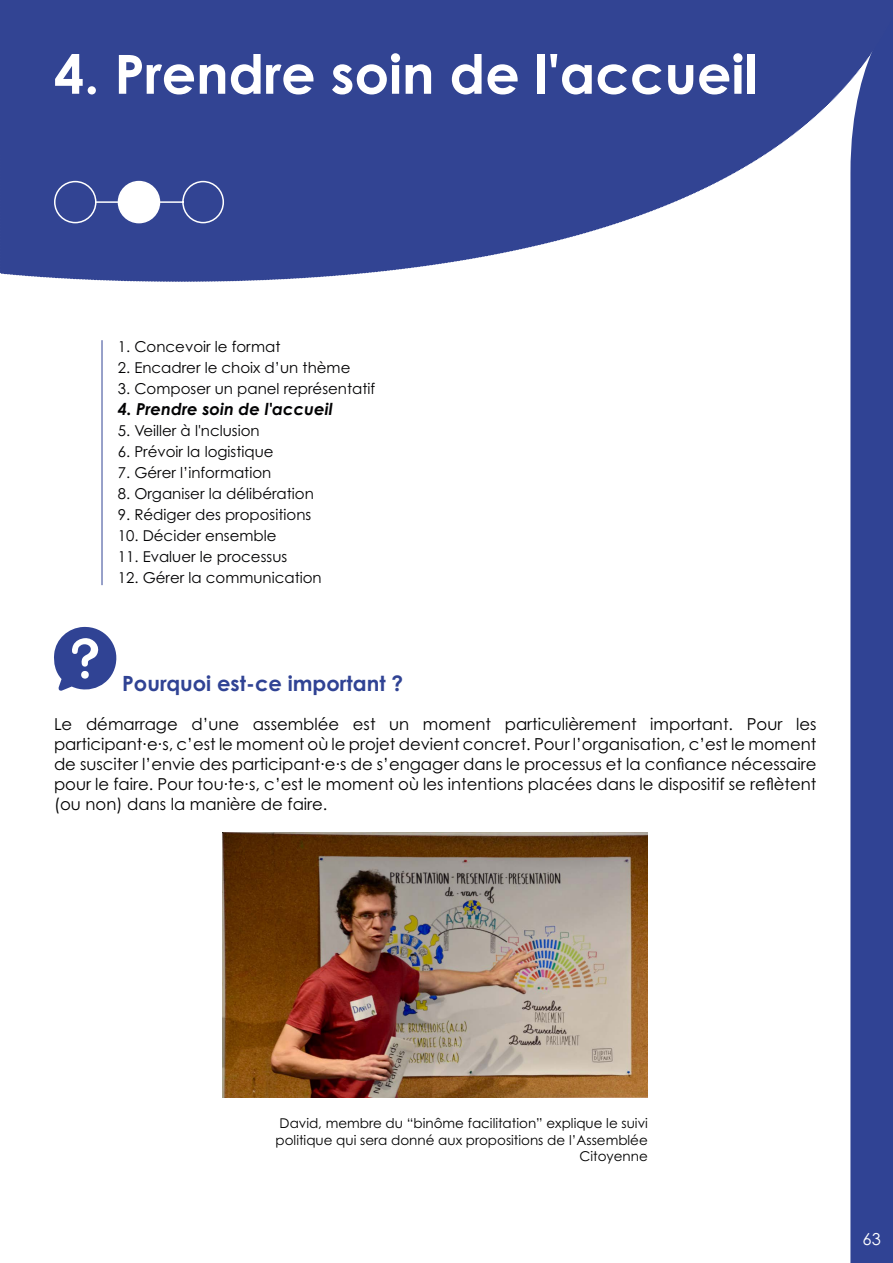
<style>
.page{position:relative;width:893px;height:1263px;background:#fff}
.page>*{position:absolute;margin:0;border:0;box-sizing:border-box;transform-origin:0 0}
.t1{font:700 54px "Century Gothic Pro";color:#fff}
.t2{font:700 21px "Century Gothic Pro";color:#304394}
.t3{font:16.5px/19.8px "Century Gothic Pro";color:#000;text-align:justify}
.t4{font:italic 700 16.5px "Century Gothic Pro";color:#020203}
.t5{font:16.5px "Century Gothic Pro";color:#fff}
.t6{font:15px "Century Gothic Pro";color:#020203}
.t7{font:13.5px/16.2px "Century Gothic Pro";color:#000;text-align:right}
</style>
<div class="page">
<div style="left:850px;top:356px;width:43px;height:907px;background:#304394"></div>
<svg style="left:101px;top:281px;width:792px;height:75px"></svg>
<svg style="left:0;top:0;width:893px;height:281px;background:#4f5fa2"></svg>
<hr style="left:102px;top:340px;width:1px;height:245px;background:#324494">
<svg style="left:54px;top:626px;width:63px;height:65px"></svg>
<img style="left:223px;top:833px;width:425px;height:264px">
<h1 class="t1" style="left:54px;top:41px;width:705px">4. Prendre soin de l'accueil</h1>
<p class="t6" style="left:118px;top:337px;width:164px">1. Concevoir le format</p>
<p class="t6" style="left:118px;top:358px;width:234px">2. Encadrer le choix d’un thème</p>
<p class="t6" style="left:118px;top:379px;width:259px">3. Composer un panel représentatif</p>
<p class="t4" style="left:118px;top:399px;width:216px">4. Prendre soin de l'accueil</p>
<p class="t6" style="left:118px;top:421px;width:143px">5. Veiller à l'nclusion</p>
<p class="t6" style="left:118px;top:442px;width:157px">6. Prévoir la logistique</p>
<p class="t6" style="left:118px;top:463px;width:155px">7. Gérer l’information</p>
<p class="t6" style="left:118px;top:484px;width:198px">8. Organiser la délibération</p>
<p class="t6" style="left:118px;top:505px;width:195px">9. Rédiger des propositions</p>
<p class="t6" style="left:118px;top:526px;width:160px">10. Décider ensemble</p>
<p class="t6" style="left:118px;top:547px;width:171px">11. Evaluer le processus</p>
<p class="t6" style="left:118px;top:568px;width:205px">12. Gérer la communication</p>
<p class="t2" style="left:122px;top:670px;width:283px">Pourquoi est-ce important ?</p>
<p class="t3" style="left:54px;top:714px;width:764px">Le démarrage d’une assemblée est un moment particulièrement important. Pour les participant·e·s, c’est le moment où le projet devient concret. Pour l’organisation, c’est le moment de susciter l’envie des participant·e·s de s’engager dans le processus et la confiance nécessaire pour le faire. Pour tou·te·s, c’est le moment où les intentions placées dans le dispositif se reflètent (ou non) dans la manière de faire.</p>
<p class="t7" style="left:276px;top:1115px;width:374px">David, membre du “binôme facilitation” explique le suivi politique qui sera donné aux propositions de l’Assemblée<br>Citoyenne</p>
<p class="t5" style="left:863px;top:1229px;width:20px">63</p>
</div>
